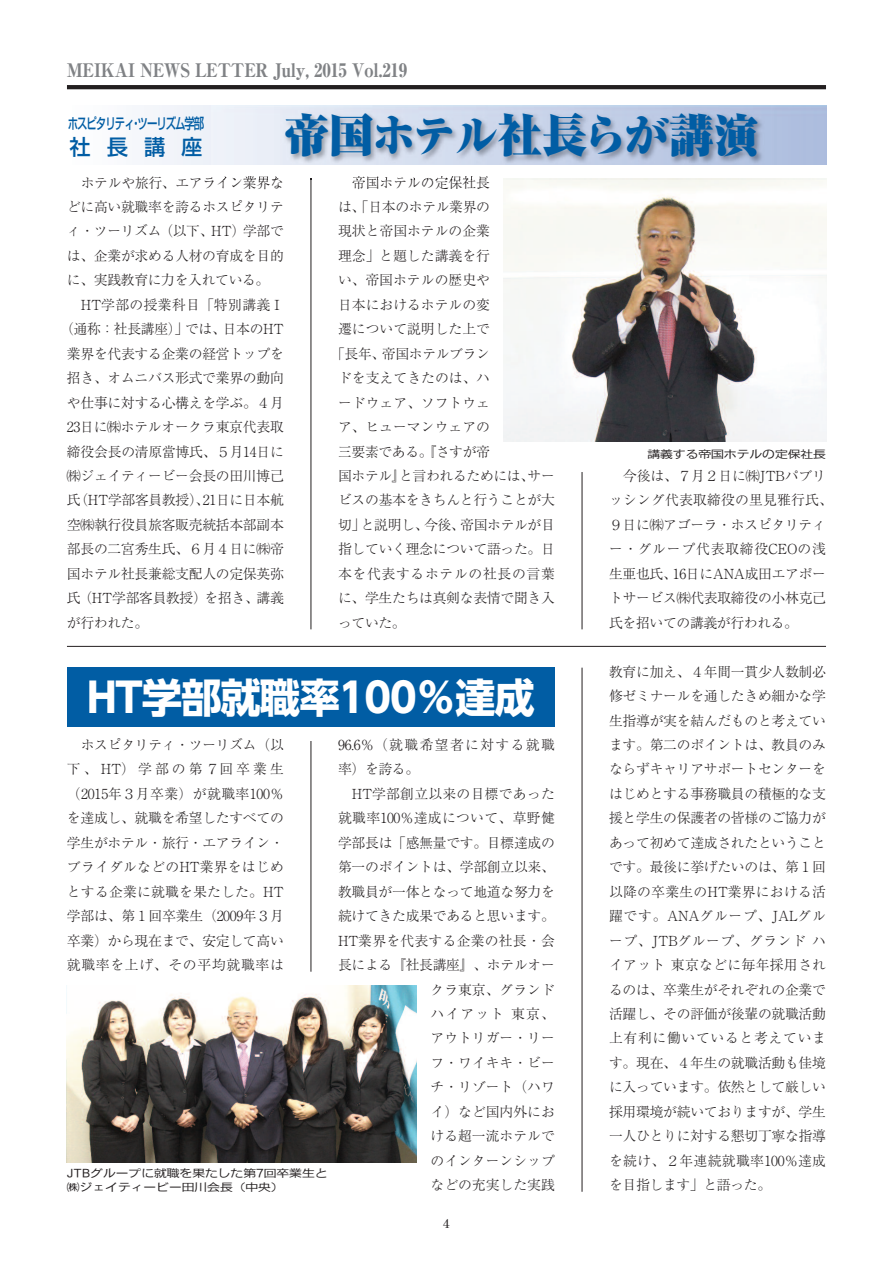
<style>
.page{position:relative;width:893px;height:1263px;background:#fff}
.page>*{position:absolute;margin:0;border:0;box-sizing:border-box;transform-origin:0 0}
.t1{font:900 44.7px "Ryumin Pro";letter-spacing:-.035em;color:#015da4}
.t2{font:700 40.35px "UD Shin Go Pro";letter-spacing:-.025em;color:#fff}
.t3{font:500 21.3px "Shin Go Pro";color:#015da4}
.t4{font:800 18.75px "Ryumin Pro";letter-spacing:-.025em;color:#808285;scale:.91 1}
.t5{font:500 14.85px "Shin Go Pro";letter-spacing:-.1em;color:#015da4;scale:.7 1}
.t6{font:300 13.8px/24.5px "Ryumin Pro";letter-spacing:-.02em;color:#231f20;text-align:justify}
.t7{font:300 13.8px/24.5px "Ryumin Pro";color:#231f20;text-align:right}
.t8{font:300 13.8px "Ryumin Pro";letter-spacing:.005em;color:#231f20}
.t9{font:300 13.8px/24.5px "Ryumin Pro";letter-spacing:.1em;color:#231f20}
.t10{font:300 13.8px "Ryumin Pro";letter-spacing:.025em;color:#231f20}
.t11{font:300 13.8px "Ryumin Pro";letter-spacing:.05em;color:#231f20}
.t12{font:300 11.85px "M News M Pro";color:#231f20;scale:1.25 1}
.t13{font:300 10.2px/13.8px "M News G Pro";color:#231f20;scale:1.25 1}
</style>
<div class="page">
<hr style="left:67px;top:85px;width:759px;height:4px;background:#231f20">
<hr style="left:311px;top:179px;width:1px;height:450px;background:#231f20">
<hr style="left:582px;top:472px;width:1px;height:157px;background:#231f20">
<hr style="left:311px;top:741px;width:1px;height:231px;background:#231f20">
<hr style="left:582px;top:668px;width:1px;height:524px;background:#231f20">
<img style="left:504px;top:179px;width:322px;height:262px">
<div style="left:67px;top:105px;width:759px;height:60px;background:#f4f6fa"></div>
<img style="left:224px;top:105px;width:603px;height:74px">
<img style="left:212px;top:177px;width:29px;height:2px">
<img style="left:244px;top:176px;width:25px;height:3px">
<svg style="left:272px;top:176px;width:8px;height:3px"></svg>
<img style="left:353px;top:176px;width:26px;height:3px">
<img style="left:384px;top:177px;width:32px;height:2px">
<img style="left:436px;top:176px;width:40px;height:3px">
<img style="left:224px;top:105px;width:602px;height:60px">
<hr style="left:67px;top:646px;width:759px;height:1px;background:#231f20">
<div style="left:67px;top:668px;width:488px;height:59px;background:#015da4"></div>
<img style="left:67px;top:985px;width:350px;height:177px">
<h3 class="t4" style="left:67px;top:55px;width:375px">MEIKAI NEWS LETTER July, 2015 Vol.219</h3>
<p class="t5" style="left:68px;top:111px;width:196px">ホスピタリティ・ツーリズム学部</p>
<h3 class="t3" style="left:70px;top:129px;width:134px">社長講座</h3>
<h1 class="t1" style="left:285px;top:100px;width:475px">帝国ホテル社長らが講演</h1>
<p class="t6" style="left:67px;top:169px;width:218px;text-indent:14px">ホテルや旅行、エアライン業界などに高い就職率を誇るホスピタリティ・ツーリズム（以下、HT）学部では、企業が求める人材の育成を目的に、実践教育に力を入れている。</p>
<p class="t10" style="left:81px;top:294px;width:205px">HT学部の授業科目「特別講義Ⅰ</p>
<p class="t6" style="left:60px;top:316px;width:225px">（通称：社長講座）」では、日本のHT</p>
<p class="t6" style="left:67px;top:340px;width:218px">業界を代表する企業の経営トップを</p>
<p class="t6" style="left:67px;top:365px;width:218px">招き、オムニバス形式で業界の動向</p>
<p class="t6" style="left:67px;top:389px;width:218px">や仕事に対する心構えを学ぶ。４月</p>
<p class="t6" style="left:67px;top:414px;width:218px">23日に㈱ホテルオークラ東京代表取</p>
<p class="t6" style="left:67px;top:438px;width:218px">締役会長の清原當博氏、５月14日に</p>
<p class="t6" style="left:67px;top:462px;width:218px">㈱ジェイティービー会長の田川博己</p>
<p class="t6" style="left:67px;top:487px;width:218px">氏（HT学部客員教授）、21日に日本航</p>
<p class="t6" style="left:67px;top:511px;width:218px">空㈱執行役員旅客販売統括本部副本</p>
<p class="t6" style="left:67px;top:536px;width:218px">部長の二宮秀生氏、６月４日に㈱帝</p>
<p class="t6" style="left:67px;top:560px;width:218px">国ホテル社長兼総支配人の定保英弥</p>
<p class="t6" style="left:67px;top:585px;width:218px">氏（HT学部客員教授）を招き、講義</p>
<p class="t6" style="left:67px;top:609px;width:83px">が行われた。</p>
<p class="t7" style="left:352px;top:169px;width:140px">帝国ホテルの定保社長</p>
<p class="t6" style="left:338px;top:194px;width:154px">は、「日本のホテル業界の</p>
<p class="t7" style="left:338px;top:218px;width:154px">現状と帝国ホテルの企業</p>
<p class="t8" style="left:338px;top:245px;width:154px">理念」と題した講義を行</p>
<p class="t8" style="left:338px;top:269px;width:154px">い、帝国ホテルの歴史や</p>
<p class="t7" style="left:338px;top:291px;width:154px">日本におけるホテルの変</p>
<p class="t7" style="left:338px;top:316px;width:154px">遷について説明した上で</p>
<p class="t6" style="left:331px;top:340px;width:160px">「長年、帝国ホテルブラン</p>
<p class="t8" style="left:338px;top:367px;width:154px">ドを支えてきたのは、ハ</p>
<p class="t8" style="left:338px;top:392px;width:154px">ードウェア、ソフトウェ</p>
<p class="t8" style="left:338px;top:416px;width:154px">ア、ヒューマンウェアの</p>
<p class="t6" style="left:338px;top:438px;width:154px">三要素である。『さすが帝</p>
<p class="t6" style="left:338px;top:462px;width:218px">国ホテル』と言われるためには、サー</p>
<p class="t6" style="left:338px;top:487px;width:218px">ビスの基本をきちんと行うことが大</p>
<p class="t6" style="left:338px;top:511px;width:218px">切」と説明し、今後、帝国ホテルが目</p>
<p class="t6" style="left:338px;top:536px;width:218px">指していく理念について語った。日</p>
<p class="t11" style="left:338px;top:563px;width:218px">本を代表するホテルの社長の言葉</p>
<p class="t6" style="left:338px;top:585px;width:218px">に、学生たちは真剣な表情で聞き入</p>
<p class="t6" style="left:338px;top:609px;width:69px">っていた。</p>
<h2 class="t2" style="left:87px;top:664px;width:449px">HT学部就職率100％達成</h2>
<p class="t6" style="left:67px;top:731px;width:218px;text-indent:14px">ホスピタリティ・ツーリズム（以下、HT）学部の第７回卒業生（2015年３月卒業）が就職率100％を達成し、就職を希望したすべての学生がホテル・旅行・エアライン・ブライダルなどのHT業界をはじめとする企業に就職を果たした。HT学部は、第１回卒業生（2009年３月卒業）から現在まで、安定して高い就職率を上げ、その平均就職率は</p>
<p class="t9" style="left:338px;top:731px;width:218px">96.6％（就職希望者に対する就職率）を誇る。</p>
<p class="t7" style="left:338px;top:780px;width:218px">HT学部創立以来の目標であった就職率100％達成について、草野健学部長は「感無量です。目標達成の第一のポイントは、学部創立以来、教職員が一体となって地道な努力を続けてきた成果であると思います。<br>HT業界を代表する企業の社長・会長による『社長講座』、ホテルオークラ東京、グランド<br>ハイアット東京、<br>アウトリガー・リー<br>フ・ワイキキ・ビー<br>チ・リゾート（ハワ<br>イ）など国内外にお<br>ける超一流ホテルで<br>のインターンシップ<br>などの充実した実践</p>
<p class="t13" style="left:67px;top:1165px;width:210px">JTBグループに就職を果たした第7回卒業生と㈱ジェイティービー田川会長（中央）</p>
<p class="t12" style="left:443px;top:1214px;width:7px">4</p>
<p class="t13" style="left:647px;top:446px;width:144px">講義する帝国ホテルの定保社長</p>
<p class="t6" style="left:609px;top:462px;width:225px;text-align:left;text-indent:14px">今後は、７月２日に㈱JTBパブリッシング代表取締役の里見雅行氏、<br>９日に㈱アゴーラ・ホスピタリティー・グループ代表取締役CEOの浅生亜也氏、16日にANA成田エアポートサービス㈱代表取締役の小林克己氏を招いての講義が行われる。</p>
<p class="t6" style="left:609px;top:658px;width:218px">教育に加え、４年間一貫少人数制必修ゼミナールを通したきめ細かな学生指導が実を結んだものと考えています。第二のポイントは、教員のみならずキャリアサポートセンターをはじめとする事務職員の積極的な支援と学生の保護者の皆様のご協力があって初めて達成されたということです。最後に挙げたいのは、第１回以降の卒業生のHT業界における活躍です。ANAグループ、JALグループ、JTBグループ、グランドハイアット東京などに毎年採用されるのは、卒業生がそれぞれの企業で活躍し、その評価が後輩の就職活動上有利に働いていると考えています。現在、４年生の就職活動も佳境に入っています。依然として厳しい採用環境が続いておりますが、学生一人ひとりに対する懇切丁寧な指導を続け、２年連続就職率100％達成を目指します」と語った。</p>
</div>
